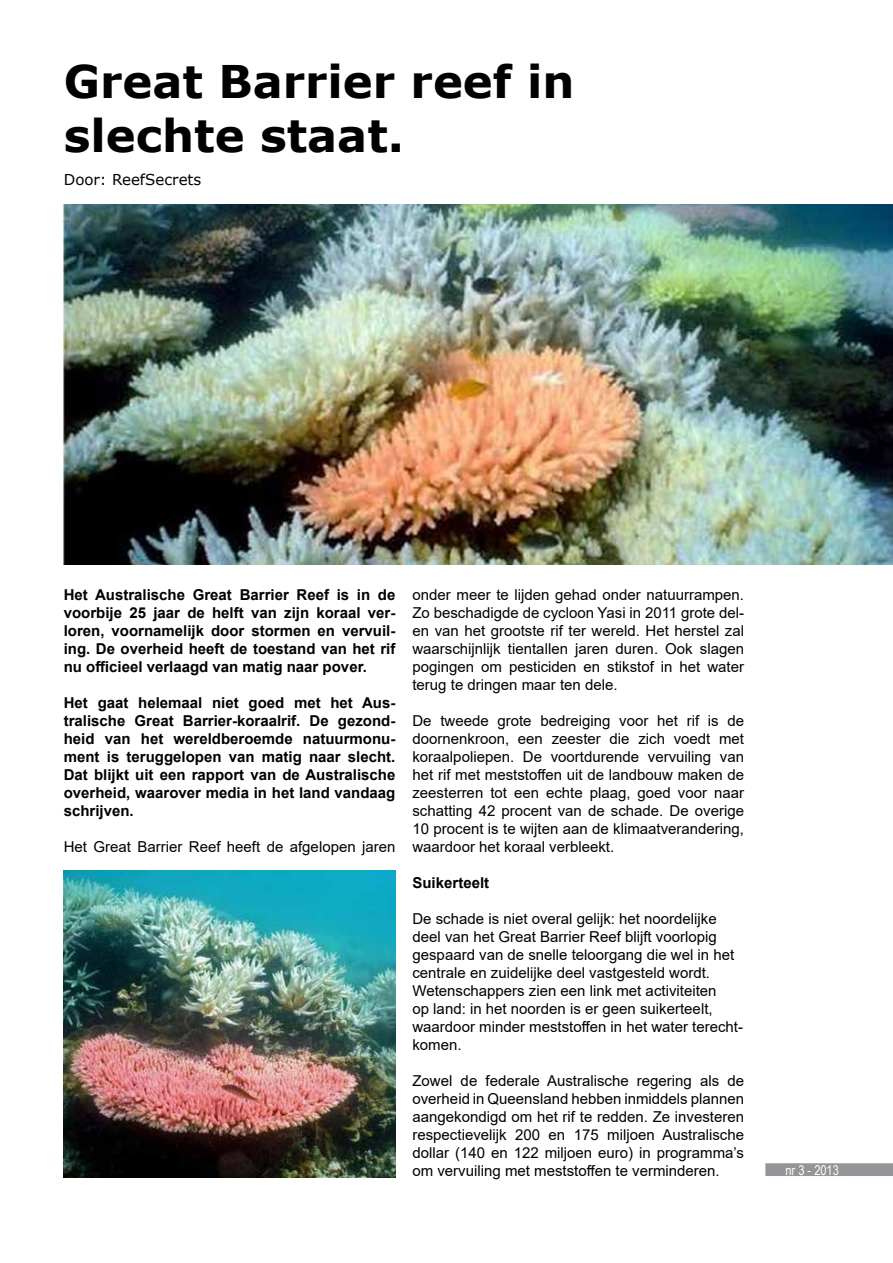
<style>
.page{position:relative;width:893px;height:1263px;background:#fff}
.page>*{position:absolute;margin:0;border:0;box-sizing:border-box;transform-origin:0 0}
.t1{font:700 45px/54px "Verdana";color:#000}
.t2{font:15px/18px "Arial";color:#000;text-align:justify}
.t3{font:700 15px/18px "Arial";color:#000;text-align:justify}
.t4{font:15px "Verdana";color:#000}
.t5{font:13.5px "Arial Narrow";color:#fff}
</style>
<div class="page">
<div style="left:765px;top:1163px;width:128px;height:13px;background:#939598"></div>
<img style="left:63px;top:204px;width:830px;height:360px">
<img style="left:64px;top:870px;width:331px;height:308px">
<h1 class="t1" style="left:64px;top:54px;width:512px">Great Barrier reef in slechte staat.</h1>
<p class="t4" style="left:64px;top:169px;width:139px">Door: ReefSecrets</p>
<p class="t3" style="left:64px;top:586px;width:333px">Het Australische Great Barrier Reef is in de voorbije 25 jaar de helft van zijn koraal ver&shy;loren, voornamelijk door stormen en vervuil&shy;ing. De overheid heeft de toestand van het rif nu officieel verlaagd van matig naar pover.</p>
<p class="t3" style="left:64px;top:694px;width:333px">Het gaat helemaal niet goed met het Aus&shy;tralische Great Barrier-koraalrif. De gezond&shy;heid van het wereldberoemde natuurmonu&shy;ment is teruggelopen van matig naar slecht.<br>Dat blijkt uit een rapport van de Australische overheid, waarover media in het land vandaag schrijven.</p>
<p class="t2" style="left:64px;top:838px;width:333px">Het Great Barrier Reef heeft de afgelopen jaren</p>
<p class="t2" style="left:412px;top:586px;width:333px">onder meer te lijden gehad onder natuurrampen.<br>Zo beschadigde de cycloon Yasi in 2011 grote del&shy;en van het grootste rif ter wereld. Het herstel zal waarschijnlijk tientallen jaren duren. Ook slagen pogingen om pesticiden en stikstof in het water terug te dringen maar ten dele.</p>
<p class="t2" style="left:412px;top:712px;width:333px">De tweede grote bedreiging voor het rif is de doornenkroon, een zeester die zich voedt met koraalpoliepen. De voortdurende vervuiling van het rif met meststoffen uit de landbouw maken de zeesterren tot een echte plaag, goed voor naar schatting 42 procent van de schade. De overige 10 procent is te wijten aan de klimaatverandering, waardoor het koraal verbleekt.</p>
<p class="t3" style="left:412px;top:874px;width:78px">Suikerteelt</p>
<p class="t2" style="left:412px;top:910px;width:332px;text-align:left">De schade is niet overal gelijk: het noordelijke deel van het Great Barrier Reef blijft voorlopig gespaard van de snelle teloorgang die wel in het centrale en zuidelijke deel vastgesteld wordt.<br>Wetenschappers zien een link met activiteiten<br>op land: in het noorden is er geen suikerteelt, waardoor minder meststoffen in het water terecht&shy;komen.</p>
<p class="t2" style="left:412px;top:1072px;width:333px">Zowel de federale Australische regering als de overheid in Queensland hebben inmiddels plannen aangekondigd om het rif te redden. Ze investeren respectievelijk 200 en 175 miljoen Australische dollar (140 en 122 miljoen euro) in programma’s om vervuiling met meststoffen te verminderen.</p>
<p class="t5" style="left:785px;top:1160px;width:55px">nr 3 - 2013</p>
</div>
